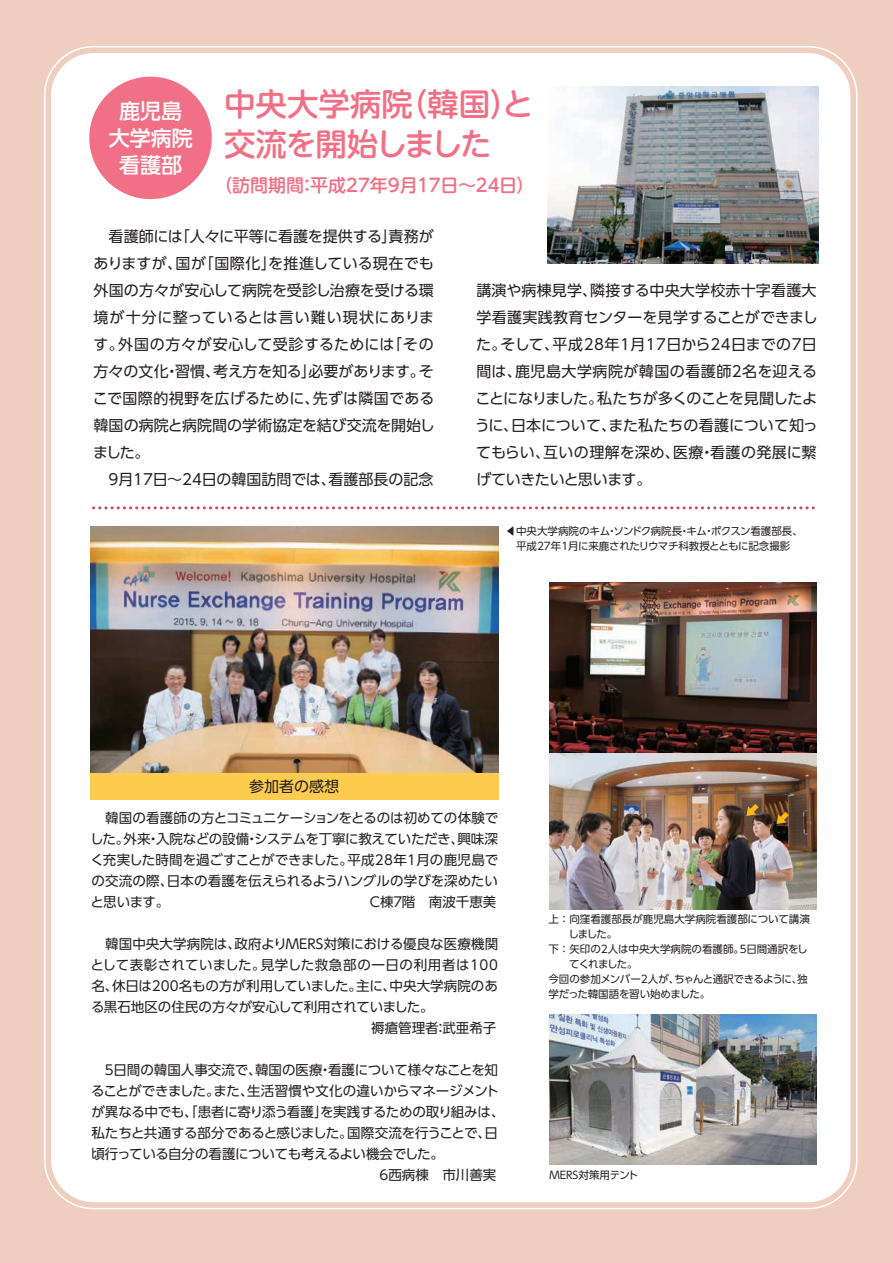
<style>
.page{position:relative;width:893px;height:1263px;background:#efcec0}
.page>*{position:absolute;margin:0;border:0;box-sizing:border-box;transform-origin:0 0}
.t1{font:500 31.5px/40.5px "UD Shin M Go Pr 6";color:#f17085}
.t2{font:500 21px/27px "UD Shin Go NT Pr 6";color:#fff;text-align:center}
.t3{font:500 18px "UD Shin M Go Pr 6";color:#f17085}
.t4{font:15px "UD Shin Go Pr 6";letter-spacing:.005em;color:#231f20}
.t5{font:15px "UD Shin Go Pr 6";letter-spacing:.04em;color:#231f20}
.t6{font:15px "UD Shin Go Pr 6";letter-spacing:.025em;color:#231f20}
.t7{font:15px/27px "UD Shin Go Pr 6";letter-spacing:-.025em;color:#231f20}
.t8{font:15px "UD Shin Go Pr 6";letter-spacing:.03em;color:#231f20}
.t9{font:15px "UD Shin Go Pr 6";letter-spacing:-.015em;color:#231f20}
.t10{font:15px "UD Shin Go Pr 6";letter-spacing:-.07em;color:#231f20}
.t11{font:13.5px/21px "UD Shin Go Pr 6";color:#231f20}
.t12{font:13.5px/21px "UD Shin Go Pr 6";letter-spacing:-.025em;color:#231f20}
.t13{font:13.5px "UD Shin Go Pr 6";letter-spacing:-.02em;color:#231f20}
.t14{font:13.5px "UD Shin Go Pr 6";letter-spacing:-.03em;color:#231f20}
.t15{font:13.5px "UD Shin Go Pr 6";letter-spacing:.05em;color:#231f20}
.t16{font:13.5px "UD Shin Go Pr 6";letter-spacing:.02em;color:#231f20}
.t17{font:10.5px/15px "UD Shin Go Pr 6";color:#231f20}
.t18{font:10.5px/15px "UD Shin Go Pr 6";letter-spacing:-.02em;color:#231f20}
.t19{font:10.5px "UD Shin Go Pr 6";letter-spacing:-.06em;color:#231f20}
</style>
<div class="page">
<div style="left:51px;top:53px;width:799px;height:1149px;background:#fff;border-radius:43px"></div>
<img style="left:547px;top:86px;width:271px;height:177px">
<img style="left:90px;top:526px;width:408px;height:247px">
<img style="left:549px;top:583px;width:268px;height:327px">
<img style="left:549px;top:1014px;width:268px;height:150px">
<svg style="left:746px;top:804px;width:13px;height:12px"></svg>
<svg style="left:777px;top:812px;width:12px;height:12px"></svg>
<div style="left:90px;top:773px;width:408px;height:26px;background:#fecc4e"></div>
<div style="left:89px;top:77px;width:123px;height:122px;background:#f17085;border-radius:50%"></div>
<svg style="left:94px;top:506px;width:721px;height:3px"></svg>
<h2 class="t2" style="left:109px;top:97px;width:85px">鹿児島大学病院看護部</h2>
<h1 class="t1" style="left:397px;top:81px;width:138px">（韓国と）</h1>
<h1 class="t1" style="left:224px;top:81px;width:269px">中央大学病院<br>交流を開始しました</h1>
<h3 class="t3" style="left:215px;top:170px;width:321px">（訪問期間平成27年9月17日～24日(</h3>
<h3 class="t3" style="left:298px;top:170px;width:19px">：</h3>
<p class="t4" style="left:175px;top:224px;width:261px">「人々に平等に看護を提供する責務が</p>
<p class="t4" style="left:94px;top:224px;width:91px">　看護師には</p>
<p class="t4" style="left:381px;top:224px;width:16px">」</p>
<p class="t4" style="left:94px;top:251px;width:90px">ありますが、</p>
<p class="t4" style="left:94px;top:278px;width:342px">外国の方々が安心して病院を受診し治療を受ける環</p>
<p class="t5" style="left:94px;top:305px;width:342px">境が十分に整っているとは言い難い現状にありま</p>
<p class="t4" style="left:387px;top:332px;width:48px">「その</p>
<p class="t4" style="left:176px;top:251px;width:32px">国が</p>
<p class="t4" style="left:199px;top:251px;width:79px">「国際化」</p>
<p class="t4" style="left:268px;top:251px;width:167px">を推進している現在でも</p>
<p class="t5" style="left:118px;top:332px;width:278px">外国の方々が安心して受診するためには</p>
<p class="t4" style="left:93px;top:332px;width:32px">す。</p>
<p class="t9" style="left:213px;top:359px;width:222px">考え方を知る必要がありますそ。</p>
<p class="t4" style="left:94px;top:359px;width:128px">方々の文化習慣、</p>
<p class="t4" style="left:301px;top:359px;width:16px">」</p>
<p class="t4" style="left:164px;top:359px;width:16px">・</p>
<p class="t4" style="left:93px;top:386px;width:228px">こで国際的視野を広げるために、</p>
<p class="t4" style="left:94px;top:413px;width:343px">韓国の病院と病院間の学術協定を結び交流を開始し</p>
<p class="t4" style="left:93px;top:440px;width:58px">ました。</p>
<p class="t4" style="left:328px;top:467px;width:107px">看護部長の記念</p>
<p class="t4" style="left:313px;top:386px;width:123px">先ずは隣国である</p>
<p class="t4" style="left:94px;top:467px;width:244px">　9月17日～24日の韓国訪問では、</p>
<p class="t4" style="left:476px;top:278px;width:122px">講演や病棟見学、</p>
<p class="t4" style="left:476px;top:305px;width:343px">学看護実践教育センターを見学することができまし</p>
<p class="t6" style="left:553px;top:332px;width:266px">平成28年1月17日から24日までの7日</p>
<p class="t4" style="left:590px;top:278px;width:228px">隣接する中央大学校赤十字看護大</p>
<p class="t4" style="left:476px;top:332px;width:32px">た。</p>
<p class="t4" style="left:501px;top:332px;width:60px">そして、</p>
<p class="t8" style="left:515px;top:359px;width:304px">鹿児島大学病院が韓国の看護師2名を迎える</p>
<p class="t4" style="left:476px;top:359px;width:47px">間は、</p>
<p class="t7" style="left:597px;top:385px;width:221px">私たちが多くのことを見聞したよ</p>
<p class="t10" style="left:475px;top:386px;width:129px">ことになりました。</p>
<p class="t4" style="left:609px;top:413px;width:211px">また私たちの看護について知っ</p>
<p class="t4" style="left:511px;top:413px;width:106px">日本について、</p>
<p class="t4" style="left:475px;top:413px;width:45px">うに、</p>
<p class="t6" style="left:543px;top:440px;width:138px">互いの理解を深め、</p>
<p class="t6" style="left:710px;top:440px;width:108px">看護の発展に繋</p>
<p class="t4" style="left:673px;top:440px;width:32px">医療</p>
<p class="t7" style="left:476px;top:439px;width:177px">てもらい、<br>げていきたいと思います。</p>
<p class="t4" style="left:699px;top:440px;width:16px">・</p>
<p class="t17" style="left:506px;top:523px;width:299px">◀中央大学病院のキムソンドク病院長キムポクスン看護部長、</p>
<p class="t18" style="left:516px;top:523px;width:276px;text-indent:91px">・<br>平成27年1月に来鹿されたリウマチ科教授とともに記念撮影</p>
<p class="t17" style="left:679px;top:523px;width:12px">・</p>
<p class="t17" style="left:704px;top:523px;width:12px">・</p>
<p class="t4" style="left:249px;top:774px;width:92px">参加者の感想</p>
<p class="t11" style="left:91px;top:807px;width:408px;text-align:right">　韓国の看護師の方とコミュニケーションをとるのは初めての体験で興味深</p>
<p class="t12" style="left:124px;top:828px;width:342px">外来入院などの設備システムを丁寧に教えていただき、</p>
<p class="t11" style="left:90px;top:828px;width:41px">した。</p>
<p class="t11" style="left:147px;top:828px;width:15px">・</p>
<p class="t11" style="left:245px;top:828px;width:15px">・</p>
<p class="t11" style="left:167px;top:849px;width:332px;text-indent:-77px">く充実した時間を過ごすことができました。<br>日本の看護を伝えられるようハングルの学びを深めたい</p>
<p class="t16" style="left:347px;top:849px;width:153px">平成28年1月の鹿児島で</p>
<p class="t11" style="left:91px;top:870px;width:84px">の交流の際、</p>
<p class="t11" style="left:91px;top:891px;width:80px">と思います。</p>
<p class="t11" style="left:402px;top:891px;width:96px">階　南波千恵美</p>
<p class="t11" style="left:370px;top:891px;width:25px">C棟</p>
<p class="t11" style="left:391px;top:891px;width:15px">７</p>
<p class="t11" style="left:91px;top:933px;width:151px">　韓国中央大学病院は、</p>
<p class="t11" style="left:235px;top:933px;width:265px">政府よりMERS対策における優良な医療機関</p>
<p class="t15" style="left:261px;top:954px;width:239px">見学した救急部の一日の利用者は100</p>
<p class="t11" style="left:91px;top:954px;width:177px">として表彰されていました。</p>
<p class="t11" style="left:112px;top:975px;width:251px">休日は200名もの方が利用していました。</p>
<p class="t11" style="left:390px;top:975px;width:110px">中央大学病院のあ</p>
<p class="t11" style="left:356px;top:975px;width:41px">主に、</p>
<p class="t11" style="left:91px;top:975px;width:29px">名、</p>
<p class="t11" style="left:91px;top:996px;width:344px">る黒石地区の住民の方々が安心して利用されていました。</p>
<p class="t11" style="left:371px;top:1017px;width:127px">褥瘡管理者武亜希子</p>
<p class="t11" style="left:434px;top:1017px;width:15px">：</p>
<p class="t11" style="left:255px;top:1059px;width:244px">韓国の医療看護について様々なことを知</p>
<p class="t11" style="left:247px;top:1059px;width:253px;text-indent:-156px">　5日間の韓国人事交流で、<br>生活習慣や文化の違いからマネージメント</p>
<p class="t11" style="left:319px;top:1059px;width:15px">・</p>
<p class="t12" style="left:91px;top:1080px;width:415px">ることができました。<br>が異なる中でも、「患者に寄り添う看護を実践するための取り組みは、</p>
<p class="t11" style="left:214px;top:1080px;width:42px">また、</p>
<p class="t11" style="left:314px;top:1101px;width:15px">」</p>
<p class="t11" style="left:347px;top:1122px;width:152px">国際交流を行うことで日、</p>
<p class="t14" style="left:91px;top:1122px;width:263px">私たちと共通する部分であると感じました。</p>
<p class="t13" style="left:91px;top:1143px;width:354px">頃行っている自分の看護についても考えるよい機会でした。</p>
<p class="t11" style="left:379px;top:1164px;width:118px">6西病棟　市川善実</p>
<p class="t17" style="left:548px;top:911px;width:263px">上：向窪看護部長が鹿児島大学病院看護部について講演</p>
<p class="t17" style="left:568px;top:926px;width:51px">しました。</p>
<p class="t17" style="left:548px;top:941px;width:261px">下：矢印の2人は中央大学病院の看護師 5。日間通訳をし</p>
<p class="t17" style="left:569px;top:956px;width:70px">てくれました。</p>
<p class="t19" style="left:674px;top:971px;width:135px">ちゃんと通訳できるように独、</p>
<p class="t17" style="left:548px;top:971px;width:163px">今回の参加メンバー2人が、<br>学だった韓国語を習い始めました。</p>
<p class="t17" style="left:549px;top:1168px;width:90px">MERS対策用テント</p>
</div>
